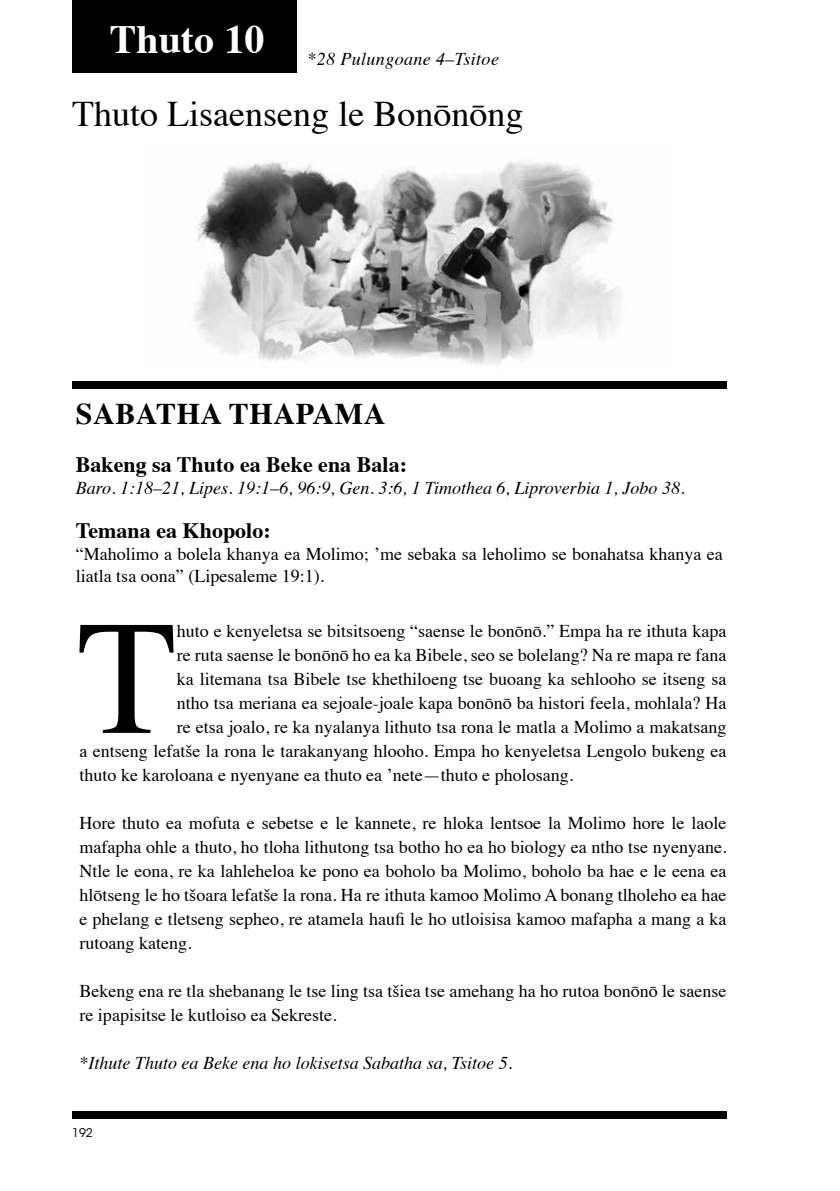
<style>
.page{position:relative;width:840px;height:1191px;background:#fff}
.page>*{position:absolute;margin:0;border:0;box-sizing:border-box;transform-origin:0 0}
.t1{font:163px "Times";color:#000}
.t2{font:700 40px "Times";color:#fff}
.t3{font:36px "Times";color:#000}
.t4{font:700 30px "Times";letter-spacing:.02em;color:#000}
.t5{font:700 22px "Times";color:#000}
.t6{font:18px/24px "Times";color:#000}
.t7{font:italic 18px "Times";color:#000}
.t8{font:italic 18px "Times";letter-spacing:.02em;color:#000}
.t9{font:12px "ITC Avant Garde Std";color:#000}
</style>
<div class="page">
<div style="left:72px;top:1111px;width:654px;height:8px;background:#000"></div>
<div style="left:72px;top:0;width:225px;height:72px;background:#000"></div>
<div style="left:72px;top:382px;width:654px;height:7px;background:#000"></div>
<img style="left:194px;top:161px;width:427px;height:204px">
<h2 class="t2" style="left:110px;top:1px;width:156px">Thuto 10</h2>
<p class="t8" style="left:307px;top:43px;width:193px">*28 Pulungoane 4–Tsitoe</p>
<h3 class="t3" style="left:72px;top:80px;width:452px">Thuto Lisaenseng le Bonōnōng</h3>
<h3 class="t4" style="left:76px;top:385px;width:311px">SABATHA THAPAMA</h3>
<p class="t5" style="left:76px;top:443px;width:332px">Bakeng sa Thuto ea Beke ena Bala:</p>
<p class="t7" style="left:76px;top:472px;width:610px">Baro. 1:18–21, Lipes. 19:1–6, 96:9, Gen. 3:6, 1 Timothea 6, Liproverbia 1, Jobo 38.</p>
<p class="t5" style="left:76px;top:509px;width:196px">Temana ea Khopolo:</p>
<p class="t6" style="left:76px;top:541px;width:648px;line-height:22px">“Maholimo a bolela khanya ea Molimo; ’me sebaka sa leholimo se bonahatsa khanya ea liatla tsa oona” (Lipesaleme 19:1).</p>
<h1 class="t1" style="left:77px;top:525px;width:101px">T</h1>
<p class="t6" style="left:177px;top:617px;width:550px">huto e kenyeletsa se bitsitsoeng “saense le bonōnō.” Empa ha re ithuta kapa</p>
<p class="t6" style="left:177px;top:641px;width:550px">re ruta saense le bonōnō ho ea ka Bibele, seo se bolelang? Na re mapa re fana</p>
<p class="t6" style="left:177px;top:665px;width:550px">ka litemana tsa Bibele tse khethiloeng tse buoang ka sehlooho se itseng sa</p>
<p class="t6" style="left:177px;top:689px;width:550px">ntho tsa meriana ea sejoale-joale kapa bonōnō ba histori feela, mohlala? Ha</p>
<p class="t6" style="left:177px;top:713px;width:550px">re etsa joalo, re ka nyalanya lithuto tsa rona le matla a Molimo a makatsang</p>
<p class="t6" style="left:79px;top:737px;width:648px">a entseng lefatše la rona le tarakanyang hlooho. Empa ho kenyeletsa Lengolo bukeng ea</p>
<p class="t6" style="left:79px;top:761px;width:495px">thuto ke karoloana e nyenyane ea thuto ea ’nete—thuto e pholosang.</p>
<p class="t6" style="left:79px;top:809px;width:648px;text-align:justify">Hore thuto ea mofuta e sebetse e le kannete, re hloka lentsoe la Molimo hore le laole mafapha ohle a thuto, ho tloha lithutong tsa botho ho ea ho biology ea ntho tse nyenyane.<br>Ntle le eona, re ka lahleheloa ke pono ea boholo ba Molimo, boholo ba hae e le eena ea hlōtseng le ho tšoara lefatše la rona. Ha re ithuta kamoo Molimo A bonang tlholeho ea hae e phelang e tletseng sepheo, re atamela haufi le ho utloisisa kamoo mafapha a mang a ka rutoang kateng.</p>
<p class="t6" style="left:79px;top:977px;width:648px">Bekeng ena re tla shebanang le tse ling tsa tšiea tse amehang ha ho rutoa bonōnō le saense re ipapisitse le kutloiso ea Sekreste.</p>
<p class="t7" style="left:79px;top:1047px;width:434px">*Ithute Thuto ea Beke ena ho lokisetsa Sabatha sa, Tsitoe 5.</p>
<p class="t9" style="left:72px;top:1125px;width:22px">192</p>
</div>
